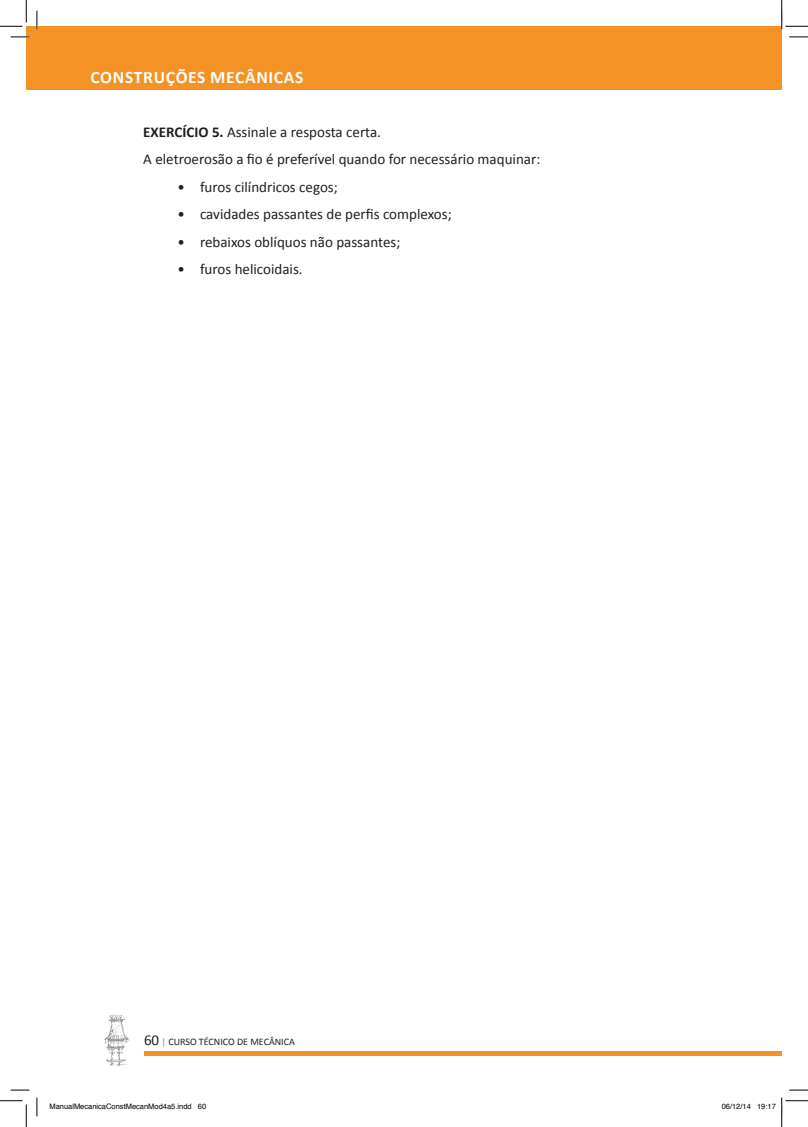
<style>
.page{position:relative;width:808px;height:1127px;background:#fff}
.page>*{position:absolute;margin:0;border:0;box-sizing:border-box;transform-origin:0 0}
.t1{font:700 17.5px "Calibri";letter-spacing:.04em;color:#fff}
.Tx_Normal{font:15px "Calibri";color:#231f20}
.t2{font:10px "Calibri";color:#231f20}
.t3{font:7.5px "Helvetica";color:#000}
.s1{font-weight:700}
.s2{font-size:15px}
.s3{color:#8f9194}
</style>
<div class="page">
<div style="left:144px;top:1050px;width:637px;height:5px;background:#f49225"></div>
<div style="left:26px;top:26px;width:755px;height:64px;background:#f49225"></div>
<svg style="left:104px;top:1014px;width:26px;height:52px"></svg>
<svg style="left:11px;top:36px;width:18px;height:2px"></svg>
<svg style="left:789px;top:36px;width:18px;height:2px"></svg>
<svg style="left:11px;top:1089px;width:18px;height:1px"></svg>
<svg style="left:789px;top:1089px;width:18px;height:1px"></svg>
<svg style="left:36px;top:11px;width:2px;height:18px"></svg>
<svg style="left:36px;top:1097px;width:2px;height:18px"></svg>
<svg style="left:0;top:0;width:27px;height:27px"></svg>
<svg style="left:0;top:1100px;width:27px;height:26px"></svg>
<svg style="left:780px;top:0;width:27px;height:29px"></svg>
<svg style="left:781px;top:1097px;width:26px;height:29px"></svg>
<p class="t1" style="left:90px;top:66px;width:214px">CONSTRUÇÕES MECÂNICAS</p>
<p class="Tx_Normal" style="left:143px;top:122px;width:239px"><span class="s1">EXERCÍCIO 5.</span> Assinale a resposta certa.</p>
<p class="Tx_Normal" style="left:143px;top:150px;width:398px">A eletroerosão a fio é preferível quando for necessário maquinar:</p>
<p class="Tx_Normal" style="left:177px;top:177px;width:162px">• furos cilíndricos cegos;</p>
<p class="Tx_Normal" style="left:177px;top:205px;width:275px">• cavidades passantes de perfis complexos;</p>
<p class="Tx_Normal" style="left:177px;top:232px;width:224px">• rebaixos oblíquos não passantes;</p>
<p class="Tx_Normal" style="left:177px;top:260px;width:127px">• furos helicoidais.</p>
<p class="t2" style="left:144px;top:1035px;width:152px"><span class="s2">60</span> <span class="s3">|</span> CURSO TÉCNICO DE MECÂNICA</p>
<p class="t3" style="left:49px;top:1100px;width:158px">ManualMecanicaConstMecanMod4a5.indd 60</p>
<p class="t3" style="left:721px;top:1100px;width:56px">06/12/14 19:17</p>
</div>
